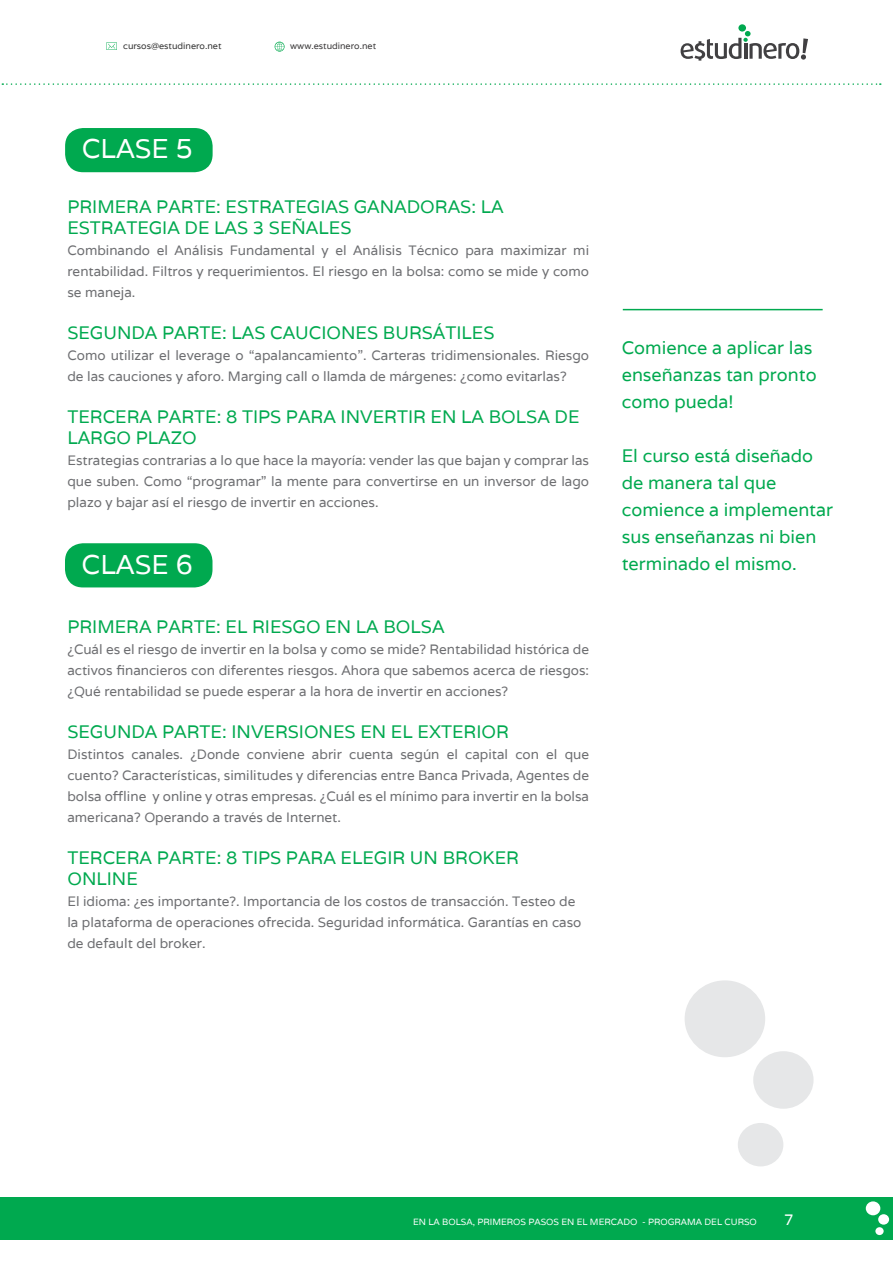
<style>
.page{position:relative;width:893px;height:1263px;background:#fff}
.page>*{position:absolute;margin:0;border:0;box-sizing:border-box;transform-origin:0 0}
.t1{font:27px "Varela";color:#fff}
.t2{font:18px/27px "Varela";color:#00a94f}
.t3{font:15px "Varela";color:#fff}
.t4{font:13.5px/21px "Varela";color:#6d6e71;text-align:justify}
.t5{font:9px "Varela";color:#fff}
.t6{font:9px "Varela";color:#333}
.t7{font:9px "Varela";color:#393738}
</style>
<div class="page">
<div style="left:0;top:1197px;width:893px;height:43px;background:#00a94f"></div>
<svg style="left:275px;top:42px;width:10px;height:10px"></svg>
<svg style="left:2px;top:83px;width:879px;height:2px"></svg>
<svg style="left:106px;top:42px;width:11px;height:8px"></svg>
<div style="left:738px;top:24px;width:8px;height:8px;background:#00a94f;border-radius:50%"></div>
<svg style="left:681px;top:31px;width:127px;height:30px"></svg>
<div style="left:875px;top:1227px;width:9px;height:8px;background:#fff;border-radius:50%"></div>
<div style="left:878px;top:1214px;width:11px;height:10px;background:#fff;border-radius:50%"></div>
<div style="left:866px;top:1201px;width:14px;height:14px;background:#fff;border-radius:50%"></div>
<div style="left:65px;top:128px;width:148px;height:44px;background:#00a94f;border-radius:18px"></div>
<hr style="left:623px;top:309px;width:200px;height:1px;background:#00a94f">
<div style="left:65px;top:543px;width:147px;height:44px;background:#00a94f;border-radius:18px"></div>
<div style="left:738px;top:1123px;width:45px;height:43px;background:#e6e7e8;border-radius:50%"></div>
<div style="left:753px;top:1051px;width:60px;height:58px;background:#e6e7e8;border-radius:50%"></div>
<div style="left:685px;top:980px;width:80px;height:77px;background:#e6e7e8;border-radius:50%"></div>
<p class="t6" style="left:123px;top:40px;width:100px">cursos@estudinero.net</p>
<p class="t7" style="left:290px;top:40px;width:87px">www.estudinero.net</p>
<h1 class="t1" style="left:82px;top:131px;width:113px">CLASE 5</h1>
<h2 class="t2" style="left:67px;top:196px;width:438px;line-height:21px">PRIMERA PARTE: ESTRATEGIAS GANADORAS: LA<br>ESTRATEGIA DE LAS 3 SEÑALES</h2>
<p class="t4" style="left:67px;top:240px;width:523px">Combinando el Análisis Fundamental y el Análisis Técnico para maximizar mi rentabilidad. Filtros y requerimientos. El riesgo en la bolsa: como se mide y como se maneja.</p>
<h2 class="t2" style="left:67px;top:319px;width:429px">SEGUNDA PARTE: LAS CAUCIONES BURSÁTILES</h2>
<p class="t4" style="left:67px;top:345px;width:523px">Como utilizar el leverage o “apalancamiento”. Carteras tridimensionales. Riesgo de las cauciones y aforo. Marging call o llamda de márgenes: ¿como evitarlas?</p>
<h2 class="t2" style="left:67px;top:406px;width:514px;line-height:21px">TERCERA PARTE: 8 TIPS PARA INVERTIR EN LA BOLSA DE<br>LARGO PLAZO</h2>
<p class="t4" style="left:67px;top:450px;width:523px">Estrategias contrarias a lo que hace la mayoría: vender las que bajan y comprar las que suben. Como “programar” la mente para convertirse en un inversor de lago plazo y bajar así el riesgo de invertir en acciones.</p>
<h2 class="t2" style="left:622px;top:334px;width:196px">Comience a aplicar las enseñanzas tan pronto como pueda!</h2>
<h2 class="t2" style="left:622px;top:442px;width:213px">El curso está diseñado de manera tal que comience a implementar sus enseñanzas ni bien</h2>
<h1 class="t1" style="left:82px;top:546px;width:113px">CLASE 6</h1>
<h2 class="t2" style="left:622px;top:550px;width:176px">terminado el mismo.</h2>
<h2 class="t2" style="left:67px;top:613px;width:379px">PRIMERA PARTE: EL RIESGO EN LA BOLSA</h2>
<p class="t4" style="left:67px;top:639px;width:523px">¿Cuál es el riesgo de invertir en la bolsa y como se mide? Rentabilidad histórica de activos financieros con diferentes riesgos. Ahora que sabemos acerca de riesgos: ¿Qué rentabilidad se puede esperar a la hora de invertir en acciones?</p>
<h2 class="t2" style="left:67px;top:718px;width:443px">SEGUNDA PARTE: INVERSIONES EN EL EXTERIOR</h2>
<p class="t4" style="left:67px;top:744px;width:523px">Distintos canales. ¿Donde conviene abrir cuenta según el capital con el que cuento? Características, similitudes y diferencias entre Banca Privada, Agentes de bolsa offline y online y otras empresas. ¿Cuál es el mínimo para invertir en la bolsa americana? Operando a través de Internet.</p>
<h2 class="t2" style="left:67px;top:847px;width:453px;line-height:21px">TERCERA PARTE: 8 TIPS PARA ELEGIR UN BROKER<br>ONLINE</h2>
<p class="t4" style="left:67px;top:891px;width:515px;text-align:left">El idioma: ¿es importante?. Importancia de los costos de transacción. Testeo de la plataforma de operaciones ofrecida. Seguridad informática. Garantías en caso de default del broker.</p>
<p class="t5" style="left:413px;top:1215px;width:345px">EN LA BOLSA, PRIMEROS PASOS EN EL MERCADO - PROGRAMA DEL CURSO</p>
<p class="t3" style="left:784px;top:1210px;width:11px">7</p>
</div>
